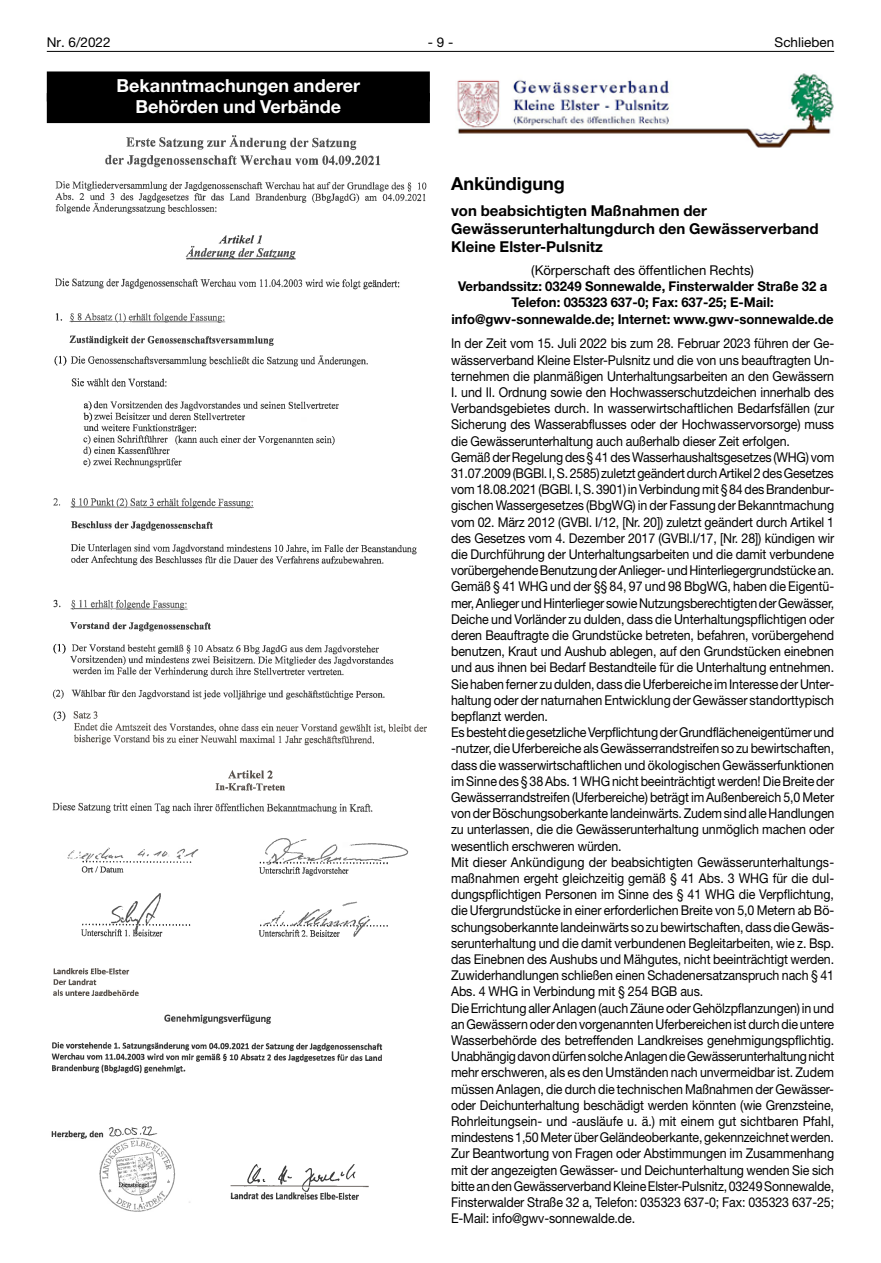
<style>
.page{position:relative;width:881px;height:1263px;background:#fff}
.page>*{position:absolute;margin:0;border:0;box-sizing:border-box;transform-origin:0 0}
.t1{font:700 18px/21.6px "Helvetica Neue LT";color:#fff;text-align:center}
.t2{font:700 18px "Helvetica Neue LT";color:#000}
.t3{font:700 15px/18px "Helvetica Neue LT";color:#000}
.t4{font:13.5px/16.2px "Helvetica Neue LT";letter-spacing:-.01em;color:#000;scale:.92 1}
.t5{font:700 13.5px/16.2px "Helvetica Neue LT";color:#000;text-align:center}
.t6{font:13.5px "Helvetica Neue LT";letter-spacing:-.01em;color:#000}
</style>
<div class="page">
<hr style="left:47px;top:51px;width:786px;height:1px;background:#000">
<img style="left:457px;top:73px;width:377px;height:75px">
<div style="left:47px;top:71px;width:382px;height:30px;background:#000"></div>
<div style="left:47px;top:93px;width:382px;height:30px;background:#000"></div>
<img style="left:55px;top:181px;width:372px;height:33px">
<img style="left:55px;top:278px;width:345px;height:12px">
<img style="left:54px;top:355px;width:314px;height:12px">
<img style="left:71px;top:378px;width:96px;height:9px">
<img style="left:83px;top:401px;width:256px;height:67px">
<img style="left:53px;top:498px;width:201px;height:11px">
<img style="left:71px;top:521px;width:346px;height:45px">
<img style="left:52px;top:622px;width:342px;height:78px">
<img style="left:52px;top:643px;width:14px;height:12px">
<img style="left:70px;top:599px;width:118px;height:12px">
<svg style="left:53px;top:599px;width:8px;height:9px"></svg>
<img style="left:83px;top:401px;width:11px;height:23px">
<img style="left:69px;top:335px;width:205px;height:11px">
<img style="left:69px;top:313px;width:157px;height:10px">
<svg style="left:55px;top:313px;width:8px;height:8px"></svg>
<img style="left:185px;top:245px;width:111px;height:15px">
<img style="left:218px;top:235px;width:44px;height:9px">
<img style="left:82px;top:923px;width:306px;height:4px">
<img style="left:81px;top:929px;width:82px;height:8px">
<img style="left:67px;top:838px;width:342px;height:25px">
<img style="left:263px;top:909px;width:108px;height:28px">
<img style="left:342px;top:901px;width:15px;height:6px">
<img style="left:110px;top:893px;width:52px;height:43px">
<img style="left:258px;top:929px;width:82px;height:8px">
<img style="left:259px;top:867px;width:90px;height:9px">
<img style="left:81px;top:866px;width:43px;height:7px">
<img style="left:258px;top:860px;width:133px;height:5px">
<img style="left:73px;top:711px;width:354px;height:35px">
<img style="left:215px;top:770px;width:70px;height:21px">
<img style="left:52px;top:802px;width:321px;height:12px">
<img style="left:53px;top:711px;width:13px;height:11px">
<img style="left:105px;top:135px;width:276px;height:33px">
<img style="left:51px;top:1042px;width:332px;height:21px">
<img style="left:52px;top:1064px;width:134px;height:10px">
<img style="left:230px;top:1192px;width:129px;height:8px">
<img style="left:109px;top:1126px;width:49px;height:10px">
<img style="left:278px;top:1164px;width:78px;height:28px">
<img style="left:247px;top:1164px;width:19px;height:20px">
<img style="left:99px;top:1136px;width:76px;height:76px">
<img style="left:230px;top:1185px;width:139px;height:4px">
<img style="left:117px;top:1181px;width:33px;height:9px">
<img style="left:51px;top:1130px;width:53px;height:10px">
<img style="left:53px;top:968px;width:86px;height:28px">
<img style="left:164px;top:1014px;width:107px;height:10px">
<p class="t6" style="left:47px;top:34px;width:65px">Nr. 6/2022</p>
<p class="t6" style="left:427px;top:34px;width:27px">- 9 -</p>
<p class="t6" style="left:774px;top:34px;width:61px">Schlieben</p>
<h1 class="t1" style="left:117px;top:74px;width:245px">Bekanntmachungen anderer<br>Behörden und Verbände</h1>
<h1 class="t2" style="left:451px;top:172px;width:115px">Ankündigung</h1>
<p class="t3" style="left:451px;top:202px;width:369px">von beabsichtigten Maßnahmen der<br>Gewässerunterhaltungdurch den Gewässerverband<br>Kleine Elster-Pulsnitz</p>
<p class="t6" style="left:531px;top:262px;width:224px">(Körperschaft des öffentlichen Rechts)</p>
<p class="t5" style="left:451px;top:278px;width:383px">Verbandssitz: 03249 Sonnewalde, Finsterwalder Straße 32 a<br>Telefon: 035323 637-0; Fax: 637-25; E-Mail: info@gwv-sonnewalde.de; Internet: www.gwv-sonnewalde.de</p>
<p class="t4" style="left:451px;top:335px;width:418px">In der Zeit vom 15. Juli 2022 bis zum 28. Februar 2023 führen der Ge&shy;wässerverband Kleine Elster-Pulsnitz und die von uns beauftragten Un&shy;ternehmen die planmäßigen Unterhaltungsarbeiten an den Gewässern I. und II. Ordnung sowie den Hochwasserschutzdeichen innerhalb des Verbandsgebietes durch. In wasserwirtschaftlichen Bedarfsfällen (zur Sicherung des Wasserabflusses oder der Hochwasservorsorge) muss die Gewässerunterhaltung auch außerhalb dieser Zeit erfolgen.<br>Gemäß der Regelung des § 41 des Wasserhaushaltsgesetzes (WHG) vom 31.07.2009 (BGBl. I, S. 2585) zuletzt geändert durch Artikel 2 des Gesetzes vom 18.08.2021 (BGBl. I, S. 3901) in Verbindung mit § 84 des Brandenbur&shy;gischen Wassergesetzes (BbgWG) in der Fassung der Bekanntmachung vom 02. März 2012 (GVBl. I/12, [Nr. 20]) zuletzt geändert durch Artikel 1 des Gesetzes vom 4. Dezember 2017 (GVBl.I/17, [Nr. 28]) kündigen wir die Durchführung der Unterhaltungsarbeiten und die damit verbundene vorübergehende Benutzung der Anlieger- und Hinterliegergrundstücke an.<br>Gemäß § 41 WHG und der §§ 84, 97 und 98 BbgWG, haben die Eigentü&shy;mer, Anlieger und Hinterlieger sowie Nutzungsberechtigten der Gewässer, Deiche und Vorländer zu dulden, dass die Unterhaltungspflichtigen oder deren Beauftragte die Grundstücke betreten, befahren, vorübergehend benutzen, Kraut und Aushub ablegen, auf den Grundstücken einebnen und aus ihnen bei Bedarf Bestandteile für die Unterhaltung entnehmen.<br>Sie haben ferner zu dulden, dass die Uferbereiche im Interesse der Unter&shy;haltung oder der naturnahen Entwicklung der Gewässer standorttypisch bepflanzt werden.<br>Es besteht die gesetzliche Verpflichtung der Grundflächeneigentümer und -nutzer, die Uferbereiche als Gewässerrandstreifen so zu bewirtschaften, dass die wasserwirtschaftlichen und ökologischen Gewässerfunktionen im Sinne des § 38 Abs. 1 WHG nicht beeinträchtigt werden! Die Breite der Gewässerrandstreifen (Uferbereiche) beträgt im Außenbereich 5,0 Meter von der Böschungsoberkante landeinwärts. Zudem sind alle Handlungen zu unterlassen, die die Gewässerunterhaltung unmöglich machen oder wesentlich erschweren würden.<br>Mit dieser Ankündigung der beabsichtigten Gewässerunterhaltungs&shy;maßnahmen ergeht gleichzeitig gemäß § 41 Abs. 3 WHG für die dul&shy;dungspflichtigen Personen im Sinne des § 41 WHG die Verpflichtung, die Ufergrundstücke in einer erforderlichen Breite von 5,0 Metern ab Bö&shy;schungsoberkannte landeinwärts so zu bewirtschaften, dass die Gewäs&shy;serunterhaltung und die damit verbundenen Begleitarbeiten, wie z. Bsp. das Einebnen des Aushubs und Mähgutes, nicht beeinträchtigt werden.<br>Zuwiderhandlungen schließen einen Schadenersatzanspruch nach § 41<br>Abs. 4 WHG in Verbindung mit § 254 BGB aus.<br>Die Errichtung aller Anlagen (auch Zäune oder Gehölzpflanzungen) in und an Gewässern oder den vorgenannten Uferbereichen ist durch die untere Wasserbehörde des betreffenden Landkreises genehmigungspflichtig.<br>Unabhängig davon dürfen solche Anlagen die Gewässerunterhaltung nicht mehr erschweren, als es den Umständen nach unvermeidbar ist. Zudem müssen Anlagen, die durch die technischen Maßnahmen der Gewässer&shy;oder Deichunterhaltung beschädigt werden könnten (wie Grenzsteine, Rohrleitungsein- und -ausläufe u. ä.) mit einem gut sichtbaren Pfahl, mindestens 1,50 Meter über Geländeoberkante, gekennzeichnet werden.<br>Zur Beantwortung von Fragen oder Abstimmungen im Zusammenhang mit der angezeigten Gewässer- und Deichunterhaltung wenden Sie sich bitte an den Gewässerverband Kleine Elster-Pulsnitz, 03249 Sonnewalde, Finsterwalder Straße 32 a, Telefon: 035323 637-0; Fax: 035323 637-25; E-Mail: info@gwv-sonnewalde.de.</p>
</div>
